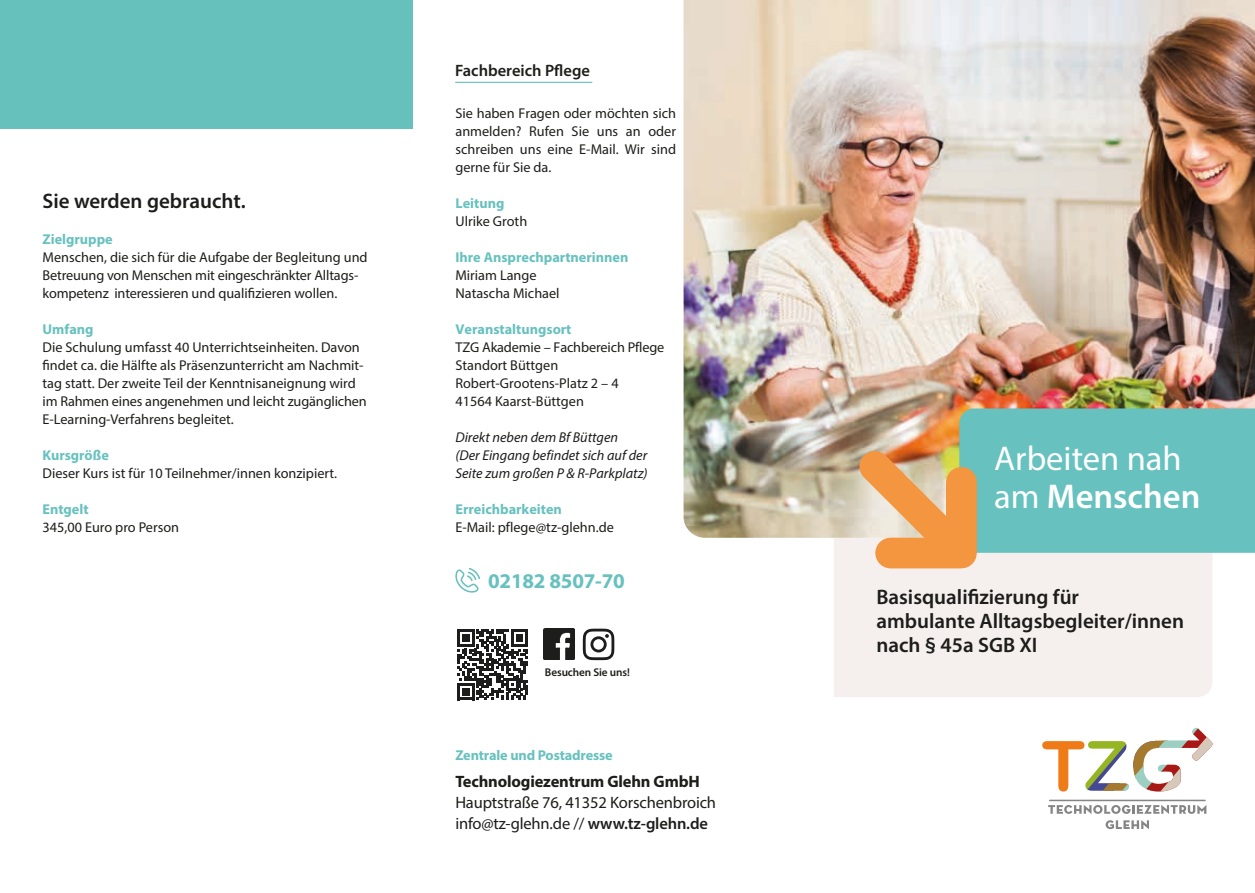
<style>
.page{position:relative;width:1255px;height:893px;background:#fff}
.page>*{position:absolute;margin:0;border:0;box-sizing:border-box;transform-origin:0 0}
.t1{font:34.5px/37.5px "Myriad Pro";color:#fff}
.t2{font:600 21px/24px "Myriad Pro";color:#1d1d1b}
.t3{font:700 21px "Myriad Pro";letter-spacing:-.01em;color:#66c1bf}
.t4{font:16.5px/21px "Myriad Pro";letter-spacing:-.01em;color:#1d1d1b}
.t5{font:700 16.5px "Myriad Pro";letter-spacing:-.01em;color:#1d1d1b}
.t6{font:600 16.5px "Myriad Pro";color:#1d1d1b}
.t7{font:14.25px/18px "Myriad Pro";color:#1d1d1b}
.t8{font:700 14.25px "Myriad Pro";color:#66c1bf}
.t9{font:italic 14.25px/18px "Myriad Pro";color:#1d1d1b}
.t10{font:600 11.25px "Myriad Pro";letter-spacing:-.01em;color:#1d1d1b}
.s1{font-weight:600}
</style>
<div class="page">
<div style="left:834px;top:584px;width:378px;height:113px;background:#f5f0ed"></div>
<img style="left:683px;top:0;width:571px;height:538px">
<svg style="left:831px;top:408px;width:423px;height:176px;background:#a1c1b0"></svg>
<svg style="left:1042px;top:728px;width:170px;height:64px"></svg>
<svg style="left:1048px;top:805px;width:158px;height:9px"></svg>
<svg style="left:1105px;top:820px;width:43px;height:9px"></svg>
<hr style="left:1048px;top:800px;width:157px;height:1px;background:#868585">
<div style="left:0;top:0;width:412px;height:129px;background:#66c1bd"></div>
<hr style="left:455px;top:82px;width:137px;height:1px;background:#66c1bf">
<svg style="left:455px;top:568px;width:25px;height:25px"></svg>
<img style="left:544px;top:629px;width:30px;height:30px">
<svg style="left:583px;top:629px;width:31px;height:31px"></svg>
<svg style="left:457px;top:629px;width:71px;height:71px"></svg>
<h2 class="t2" style="left:43px;top:188px;width:205px">Sie werden gebraucht.</h2>
<p class="t8" style="left:43px;top:230px;width:72px">Zielgruppe</p>
<p class="t7" style="left:43px;top:248px;width:326px">Menschen, die sich für die Aufgabe der Begleitung und<br>Betreuung von Menschen mit eingeschränkter Alltags&shy;kompetenz interessieren und qualifizieren wollen.</p>
<p class="t8" style="left:43px;top:320px;width:53px">Umfang</p>
<p class="t7" style="left:43px;top:338px;width:326px">Die Schulung umfasst 40 Unterrichtseinheiten. Davon findet ca. die Hälfte als Präsenzunterricht am Nachmit&shy;tag statt. Der zweite Teil der Kenntnisaneignung wird im Rahmen eines angenehmen und leicht zugänglichen E-Learning-Verfahrens begleitet.</p>
<p class="t8" style="left:43px;top:446px;width:68px">Kursgröße</p>
<p class="t7" style="left:43px;top:464px;width:296px">Dieser Kurs ist für 10 Teilnehmer/innen konzipiert.</p>
<p class="t8" style="left:43px;top:500px;width:48px">Entgelt</p>
<p class="t7" style="left:43px;top:518px;width:138px">345,00 Euro pro Person</p>
<p class="t6" style="left:455px;top:60px;width:136px">Fachbereich Pflege</p>
<p class="t7" style="left:455px;top:104px;width:222px;text-align:justify">Sie haben Fragen oder möchten sich anmelden? Rufen Sie uns an oder schreiben uns eine E-Mail. Wir sind gerne für Sie da.</p>
<p class="t8" style="left:455px;top:194px;width:50px">Leitung</p>
<p class="t7" style="left:455px;top:212px;width:73px">Ulrike Groth</p>
<p class="t8" style="left:455px;top:248px;width:174px">Ihre Ansprechpartnerinnen</p>
<p class="t7" style="left:455px;top:266px;width:106px">Miriam Lange<br>Natascha Michael</p>
<p class="t8" style="left:455px;top:320px;width:118px">Veranstaltungsort</p>
<p class="t7" style="left:455px;top:338px;width:210px">TZG Akademie – Fachbereich Pflege<br>Standort Büttgen<br>Robert-Grootens-Platz 2 – 4<br>41564 Kaarst-Büttgen</p>
<p class="t9" style="left:455px;top:428px;width:194px">Direkt neben dem Bf Büttgen<br>(Der Eingang befindet sich auf der<br>Seite zum großen P &amp; R-Parkplatz)</p>
<p class="t8" style="left:455px;top:500px;width:108px">Erreichbarkeiten</p>
<p class="t7" style="left:455px;top:518px;width:160px">E-Mail: pflege@tz-glehn.de</p>
<h2 class="t3" style="left:488px;top:567px;width:138px">02182 8507-70</h2>
<p class="t10" style="left:545px;top:665px;width:86px">Besuchen Sie uns!</p>
<p class="t8" style="left:455px;top:746px;width:159px">Zentrale und Postadresse</p>
<p class="t5" style="left:455px;top:771px;width:246px">Technologiezentrum Glehn GmbH</p>
<p class="t4" style="left:455px;top:792px;width:262px">Hauptstraße 76, 41352 Korschenbroich info@tz-glehn.de // <span class="s1">www.tz-glehn.de</span></p>
<h1 class="t1" style="left:994px;top:439px;width:208px">Arbeiten nah am <span class="s1">Menschen</span></h1>
<h2 class="t2" style="left:876px;top:585px;width:309px">Basisqualifizierung für<br>ambulante Alltagsbegleiter/innen nach § 45a SGB XI</h2>
</div>
